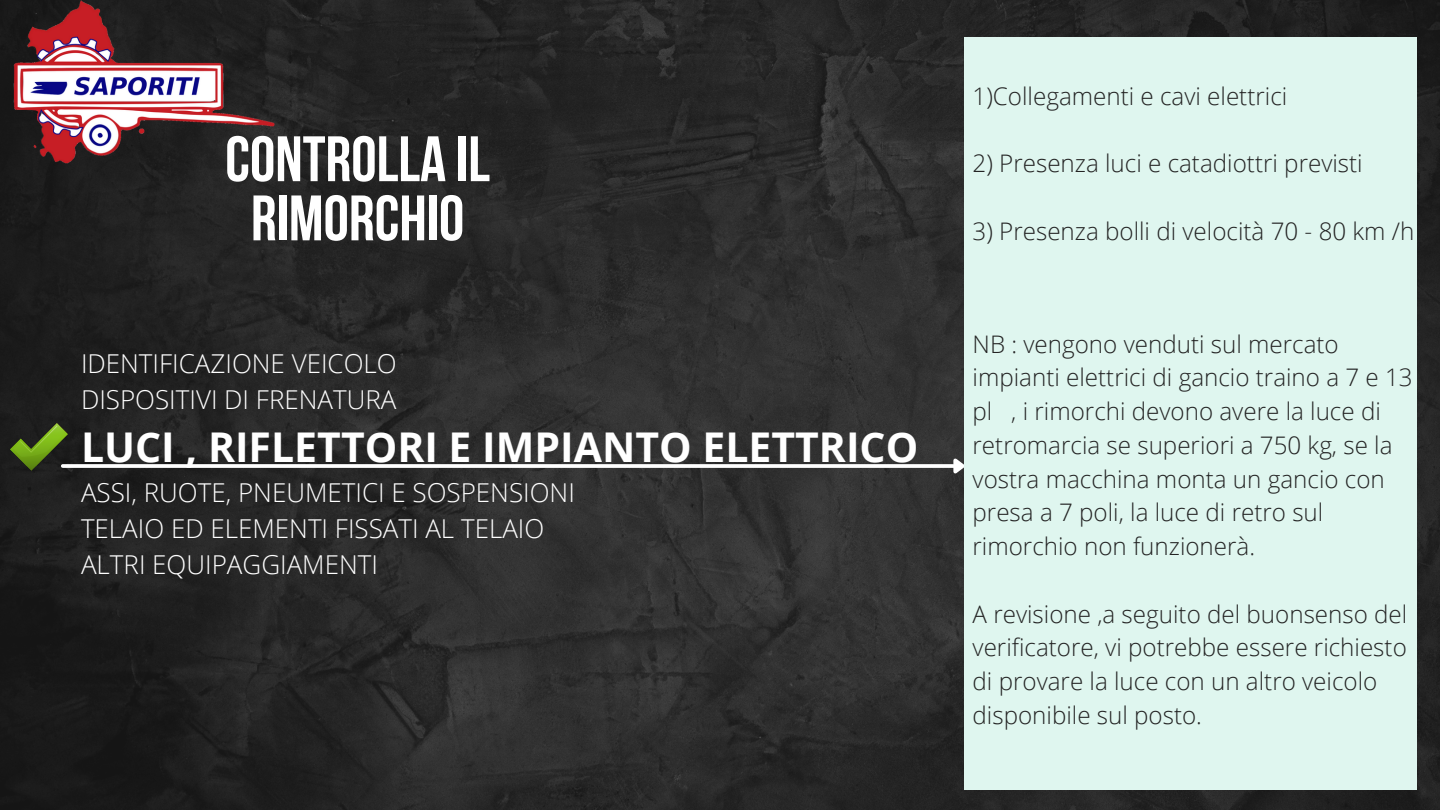
<style>
.page{position:relative;width:1440px;height:810px;background:#fff}
.page>*{position:absolute;margin:0;border:0;box-sizing:border-box;transform-origin:0 0}
.t1{font:700 64.1px/59.1px "Bebas Neue";color:#fff;text-align:center}
.t2{font:700 41px "Open Sans";color:#fff}
.t3{font:300 26px "Open Sans";color:#fff}
.t4{font:300 24.2px/33.8px "Open Sans";color:#242424}
</style>
<div class="page">
<img style="left:0;top:0;width:1440px;height:810px">
<svg style="left:68px;top:464px;width:882px;height:4px"></svg>
<svg style="left:950px;top:455px;width:14px;height:24px"></svg>
<div style="left:964px;top:37px;width:453px;height:753px;background:#dff6ef"></div>
<img style="left:11px;top:0;width:270px;height:166px">
<img style="left:0;top:423px;width:68px;height:51px">
<p class="t1" style="left:225px;top:136px;width:266px">CONTROLLA IL<br>RIMORCHIO</p>
<p class="t3" style="left:81px;top:346px;width:317px">IDENTIFICAZIONE VEICOLO</p>
<p class="t3" style="left:81px;top:382px;width:317px">DISPOSITIVI DI FRENATURA</p>
<p class="t2" style="left:81px;top:418px;width:839px">LUCI , RIFLETTORI E IMPIANTO ELETTRICO</p>
<p class="t3" style="left:81px;top:475px;width:495px">ASSI, RUOTE, PNEUMETICI E SOSPENSIONI</p>
<p class="t3" style="left:81px;top:511px;width:465px">TELAIO ED ELEMENTI FISSATI AL TELAIO</p>
<p class="t3" style="left:81px;top:547px;width:298px">ALTRI EQUIPAGGIAMENTI</p>
<p class="t4" style="left:973px;top:79px;width:316px">1)Collegamenti e cavi elettrici</p>
<p class="t4" style="left:973px;top:146px;width:392px">2) Presenza luci e catadiottri previsti</p>
<p class="t4" style="left:973px;top:214px;width:443px">3) Presenza bolli di velocità 70 - 80 km /h</p>
<p class="t4" style="left:973px;top:326px;width:442px">NB : vengono venduti sul mercato impianti elettrici di gancio traino a 7 e 13 pl , i rimorchi devono avere la luce di retromarcia se superiori a 750 kg, se la vostra macchina monta un gancio con presa a 7 poli, la luce di retro sul rimorchio non funzionerà.</p>
<p class="t4" style="left:973px;top:596px;width:436px">A revisione ,a seguito del buonsenso del verificatore, vi potrebbe essere richiesto di provare la luce con un altro veicolo disponibile sul posto.</p>
</div>
